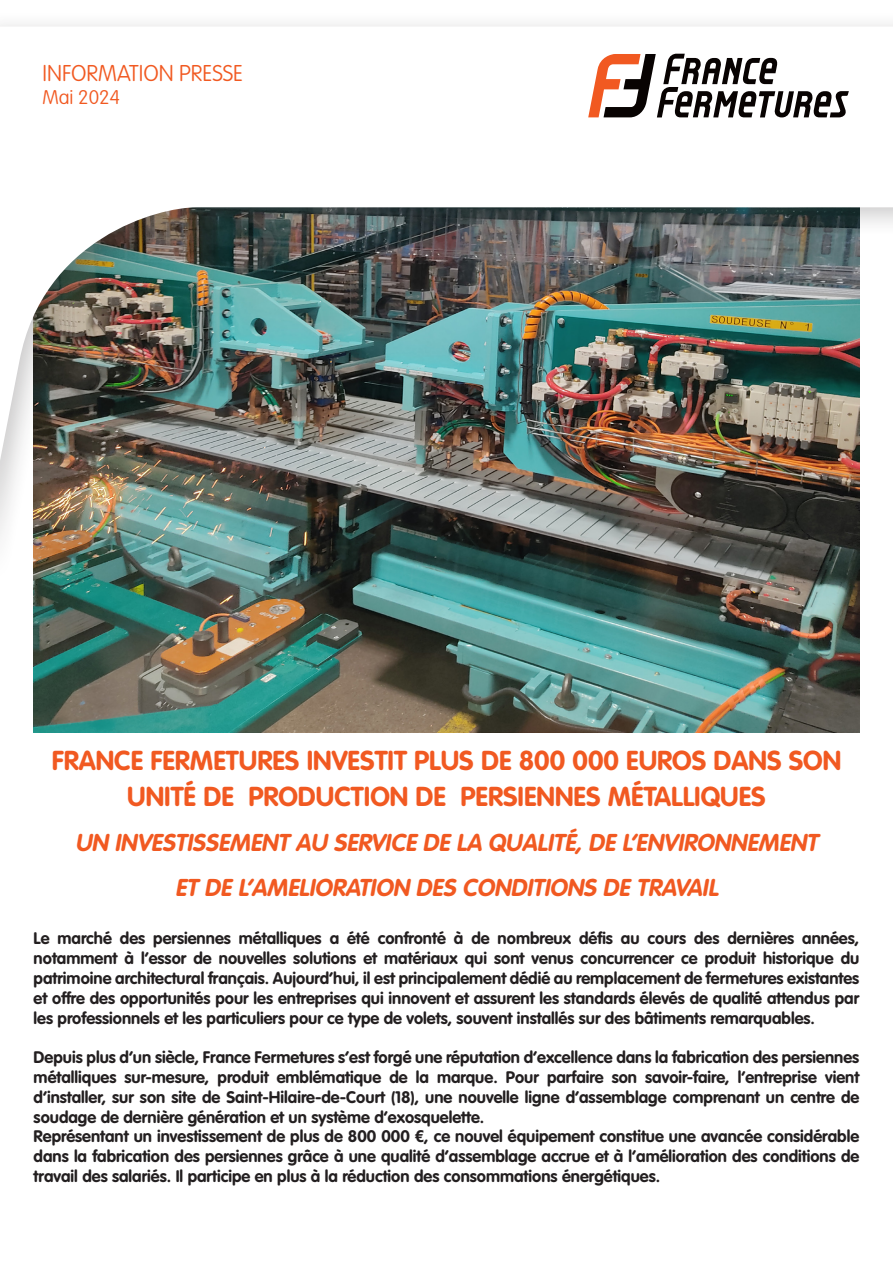
<style>
.page{position:relative;width:893px;height:1263px;background:#fff}
.page>*{position:absolute;margin:0;border:0;box-sizing:border-box;transform-origin:0 0}
.t1{font:700 27px/36px "VAG Rounded Std";color:#f15921;text-align:center}
.t2{font:italic 700 24px "VAG Rounded Std";color:#f15921}
.t3{font:100 22.5px "VAG Rounded Std";color:#f15921}
.t4{font:100 19.5px "VAG Rounded Std";color:#f15921}
.t5{font:700 16.5px/19.8px "VAG Rounded Std";color:#231f20;text-align:justify}
</style>
<div class="page">
<img style="left:34px;top:593px;width:825px;height:139px">
<div style="left:0;top:9px;width:893px;height:584px;background:#231f20;opacity:.25"></div>
<img style="left:0;top:27px;width:893px;height:543px">
<img style="left:880px;top:379px;width:13px;height:82px">
<svg style="left:588px;top:54px;width:261px;height:63px"></svg>
<p class="t3" style="left:43px;top:60px;width:202px">INFORMATION PRESSE</p>
<p class="t4" style="left:43px;top:86px;width:79px">Mai 2024</p>
<p class="t1" style="left:52px;top:743px;width:791px">FRANCE FERMETURES INVESTIT PLUS DE 800 000 EUROS DANS SON<br>UNITÉ DE PRODUCTION DE PERSIENNES MÉTALLIQUES</p>
<p class="t2" style="left:75px;top:828px;width:749px">UN INVESTISSEMENT AU SERVICE DE LA QUALITÉ,DE L’ENVIRONNEMENT</p>
<p class="t2" style="left:175px;top:873px;width:550px">ET DE L’AMELIORATION DES CONDITIONS DE TRAVAIL</p>
<p class="t5" style="left:34px;top:929px;width:827px">Le marché des persiennes métalliques a été confronté à de nombreux défis au cours des dernières années, notamment à l’essor de nouvelles solutions et matériaux qui sont venus concurrencer ce produit historique du patrimoine architectural français. Aujourd’hui, il est principalement dédié au remplacement de fermetures existantes et offre des opportunités pour les entreprises qui innovent et assurent les standards élevés de qualité attendus par les professionnels et les particuliers pour ce type de volets, souvent installés sur des bâtiments remarquables.</p>
<p class="t5" style="left:34px;top:1048px;width:827px">Depuis plus d’un siècle, France Fermetures s’est forgé une réputation d’excellence dans la fabrication des persiennes métalliques sur-mesure, produit emblématique de la marque. Pour parfaire son savoir-faire, l’entreprise vient d’installer, sur son site de Saint-Hilaire-de-Court (18), une nouvelle ligne d’assemblage comprenant un centre de soudage de dernière génération et un système d’exosquelette.</p>
<p class="t5" style="left:34px;top:1127px;width:827px">Représentant un investissement de plus de 800 000 €, ce nouvel équipement constitue une avancée considérable dans la fabrication des persiennes grâce à une qualité d’assemblage accrue et à l’amélioration des conditions de travail des salariés. Il participe en plus à la réduction des consommations énergétiques.</p>
</div>
